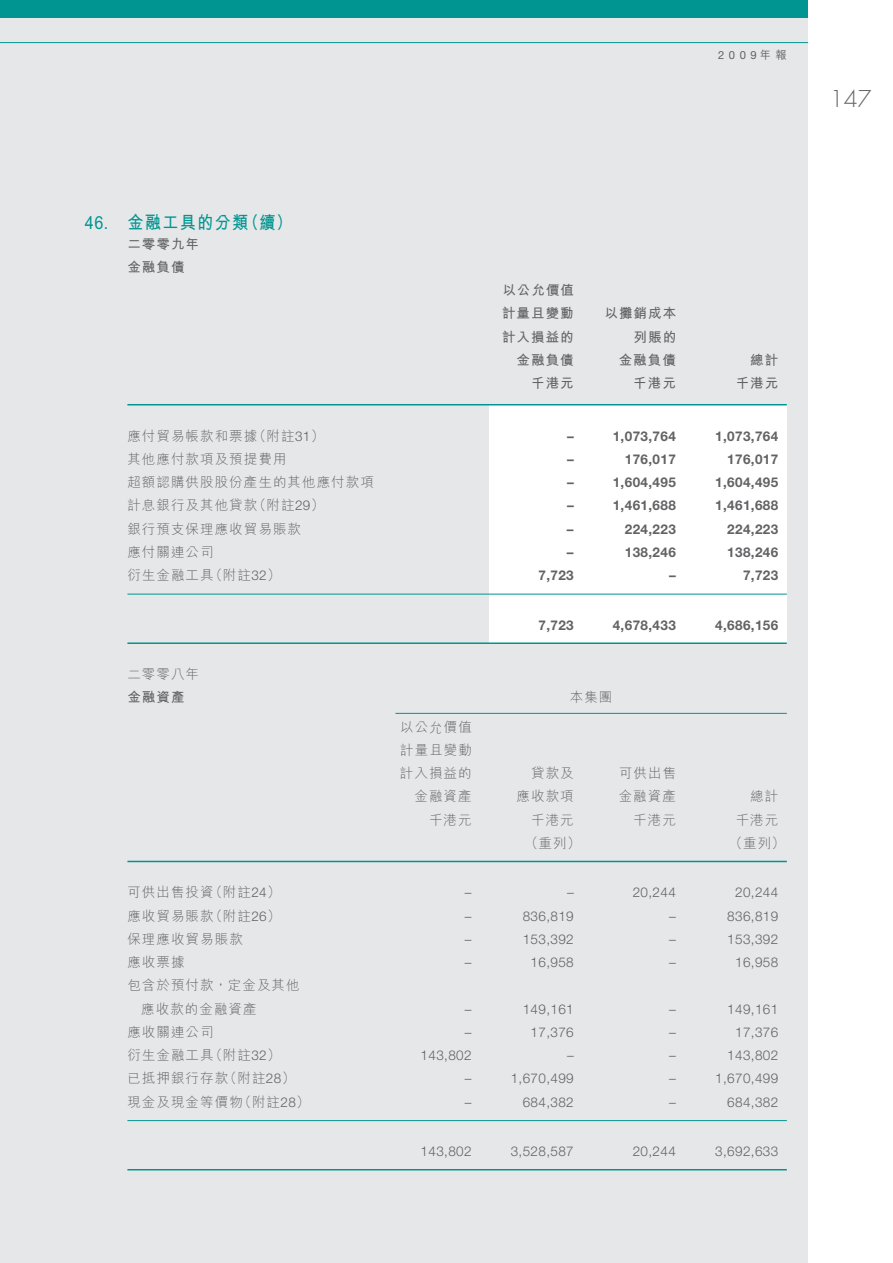
<style>
.page{position:relative;width:893px;height:1263px;background:#fff}
.page>*{position:absolute;margin:0;border:0;box-sizing:border-box;transform-origin:0 0}
.t1{font:300 22.5px "Futura Std";color:#636366}
.t2{font:18px "M Hei HK Bold B5 pc H";letter-spacing:.08em;color:#009590;scale:.9 1}
.t3{font:13.5px/23.2px "M Hei HK Light B5 pc H";letter-spacing:.08em;color:#636366;text-align:justify}
.t4{font:300 13.5px "Helvetica Neue LT Std";letter-spacing:.03em;color:#636366}
.t5{font:700 13.5px "Helvetica Neue LT Std";letter-spacing:.03em;color:#636366}
.t6{font:13.5px/23.2px "M Hei HK Bold B5 pc H";letter-spacing:.08em;color:#636366}
.t7{font:11.25px "Helvetica Neue LT Std";color:#636366}
.s1{font-family:"M Hei HK Medium B5 pc H"}
.s2{font-family:"Helvetica Neue LT Std";font-weight:300}
</style>
<div class="page">
<div style="left:0;top:0;width:808px;height:1263px;background:#e6e7e9"></div>
<div style="left:0;top:0;width:808px;height:17px;background:#009590"></div>
<hr style="left:0;top:42px;width:808px;height:1px;background:#009590">
<div style="left:489px;top:405px;width:297px;height:239px;background:#fff"></div>
<hr style="left:127px;top:404px;width:659px;height:1px;background:#009590">
<hr style="left:127px;top:594px;width:659px;height:1px;background:#009590">
<hr style="left:127px;top:642px;width:659px;height:2px;background:#009590">
<hr style="left:395px;top:713px;width:391px;height:1px;background:#009590">
<hr style="left:127px;top:861px;width:659px;height:1px;background:#009590">
<hr style="left:127px;top:1120px;width:659px;height:1px;background:#009590">
<hr style="left:127px;top:1169px;width:659px;height:1px;background:#009590">
<h2 class="t2" style="left:85px;top:215px;width:232px">46. 金融工具的分類（續）</h2>
<p class="t6" style="left:127px;top:234px;width:73px">二零零九年金融負債</p>
<p class="t7" style="left:718px;top:50px;width:70px">2009 <span class="s1">年報</span></p>
<p class="t6" style="left:502px;top:280px;width:74px">以公允價值計量且變動</p>
<p class="t6" style="left:604px;top:304px;width:73px">以攤銷成本</p>
<p class="t6" style="left:502px;top:327px;width:73px">計入損益的</p>
<p class="t6" style="left:633px;top:327px;width:44px">列賬的</p>
<p class="t6" style="left:516px;top:350px;width:59px">金融負債</p>
<p class="t6" style="left:618px;top:350px;width:59px">金融負債</p>
<p class="t6" style="left:750px;top:350px;width:30px">總計</p>
<p class="t6" style="left:531px;top:373px;width:44px">千港元</p>
<p class="t6" style="left:633px;top:373px;width:44px">千港元</p>
<p class="t6" style="left:735px;top:373px;width:44px">千港元</p>
<p class="t3" style="left:127px;top:426px;width:198px">應付貿易帳款和票據（附註<span class="s2">31</span>）</p>
<p class="t5" style="left:567px;top:431px;width:8px">–</p>
<p class="t5" style="left:612px;top:431px;width:65px">1,073,764</p>
<p class="t5" style="left:715px;top:431px;width:65px">1,073,764</p>
<p class="t3" style="left:127px;top:449px;width:161px">其他應付款項及預提費用</p>
<p class="t5" style="left:567px;top:454px;width:8px">–</p>
<p class="t5" style="left:624px;top:454px;width:53px">176,017</p>
<p class="t5" style="left:727px;top:454px;width:53px">176,017</p>
<p class="t3" style="left:127px;top:472px;width:248px">超額認購供股股份產生的其他應付款項</p>
<p class="t5" style="left:567px;top:477px;width:8px">–</p>
<p class="t5" style="left:612px;top:477px;width:65px">1,604,495</p>
<p class="t5" style="left:715px;top:477px;width:65px">1,604,495</p>
<p class="t3" style="left:127px;top:496px;width:198px">計息銀行及其他貸款（附註<span class="s2">29</span>）</p>
<p class="t5" style="left:567px;top:501px;width:8px">–</p>
<p class="t5" style="left:612px;top:501px;width:65px">1,461,688</p>
<p class="t5" style="left:715px;top:501px;width:65px">1,461,688</p>
<p class="t3" style="left:127px;top:519px;width:175px">銀行預支保理應收貿易賬款</p>
<p class="t5" style="left:567px;top:524px;width:8px">–</p>
<p class="t5" style="left:624px;top:524px;width:53px">224,223</p>
<p class="t5" style="left:727px;top:524px;width:53px">224,223</p>
<p class="t3" style="left:127px;top:542px;width:88px">應付關連公司</p>
<p class="t5" style="left:567px;top:547px;width:8px">–</p>
<p class="t5" style="left:624px;top:547px;width:53px">138,246</p>
<p class="t5" style="left:727px;top:547px;width:53px">138,246</p>
<p class="t3" style="left:127px;top:565px;width:155px">衍生金融工具（附註<span class="s2">32</span>）</p>
<p class="t5" style="left:538px;top:570px;width:37px">7,723</p>
<p class="t5" style="left:669px;top:570px;width:8px">–</p>
<p class="t5" style="left:743px;top:570px;width:37px">7,723</p>
<p class="t5" style="left:538px;top:620px;width:37px">7,723</p>
<p class="t5" style="left:612px;top:620px;width:65px">4,678,433</p>
<p class="t5" style="left:715px;top:620px;width:65px">4,686,156</p>
<p class="t3" style="left:127px;top:664px;width:73px">二零零八年</p>
<p class="t6" style="left:127px;top:688px;width:59px">金融資產</p>
<p class="t3" style="left:570px;top:688px;width:44px">本集團</p>
<p class="t3" style="left:400px;top:717px;width:74px">以公允價值計量且變動計入損益的</p>
<p class="t3" style="left:531px;top:763px;width:44px">貸款及</p>
<p class="t3" style="left:619px;top:763px;width:59px">可供出售</p>
<p class="t3" style="left:414px;top:787px;width:59px">金融資產</p>
<p class="t3" style="left:516px;top:787px;width:59px">應收款項</p>
<p class="t3" style="left:618px;top:787px;width:59px">金融資產</p>
<p class="t3" style="left:750px;top:787px;width:30px">總計</p>
<p class="t3" style="left:429px;top:810px;width:44px">千港元</p>
<p class="t3" style="left:531px;top:810px;width:44px">千港元</p>
<p class="t3" style="left:633px;top:810px;width:44px">千港元</p>
<p class="t3" style="left:735px;top:810px;width:44px">千港元</p>
<p class="t3" style="left:524px;top:833px;width:57px">（重列）</p>
<p class="t3" style="left:729px;top:833px;width:57px">（重列）</p>
<p class="t3" style="left:127px;top:883px;width:155px">可供出售投資（附註<span class="s2">24</span>）</p>
<p class="t4" style="left:465px;top:888px;width:8px">–</p>
<p class="t4" style="left:567px;top:888px;width:8px">–</p>
<p class="t4" style="left:632px;top:888px;width:45px">20,244</p>
<p class="t4" style="left:735px;top:888px;width:45px">20,244</p>
<p class="t3" style="left:127px;top:906px;width:155px">應收貿易賬款（附註<span class="s2">26</span>）</p>
<p class="t4" style="left:465px;top:911px;width:8px">–</p>
<p class="t4" style="left:522px;top:911px;width:53px">836,819</p>
<p class="t4" style="left:669px;top:911px;width:8px">–</p>
<p class="t4" style="left:727px;top:911px;width:53px">836,819</p>
<p class="t3" style="left:127px;top:929px;width:117px">保理應收貿易賬款</p>
<p class="t4" style="left:465px;top:934px;width:8px">–</p>
<p class="t4" style="left:522px;top:934px;width:53px">153,392</p>
<p class="t4" style="left:669px;top:934px;width:8px">–</p>
<p class="t4" style="left:727px;top:934px;width:53px">153,392</p>
<p class="t3" style="left:127px;top:952px;width:59px">應收票據</p>
<p class="t4" style="left:465px;top:957px;width:8px">–</p>
<p class="t4" style="left:530px;top:957px;width:45px">16,958</p>
<p class="t4" style="left:669px;top:957px;width:8px">–</p>
<p class="t4" style="left:735px;top:957px;width:45px">16,958</p>
<p class="t3" style="left:141px;top:976px;width:160px;text-indent:-14px">包含於預付款，定金及其他應收款的金融資產</p>
<p class="t4" style="left:465px;top:1004px;width:8px">–</p>
<p class="t4" style="left:522px;top:1004px;width:53px">149,161</p>
<p class="t4" style="left:669px;top:1004px;width:8px">–</p>
<p class="t4" style="left:727px;top:1004px;width:53px">149,161</p>
<p class="t3" style="left:127px;top:1022px;width:88px">應收關連公司</p>
<p class="t4" style="left:465px;top:1027px;width:8px">–</p>
<p class="t4" style="left:530px;top:1027px;width:45px">17,376</p>
<p class="t4" style="left:669px;top:1027px;width:8px">–</p>
<p class="t4" style="left:735px;top:1027px;width:45px">17,376</p>
<p class="t3" style="left:127px;top:1045px;width:155px">衍生金融工具（附註<span class="s2">32</span>）</p>
<p class="t4" style="left:420px;top:1050px;width:53px">143,802</p>
<p class="t4" style="left:567px;top:1050px;width:8px">–</p>
<p class="t4" style="left:669px;top:1050px;width:8px">–</p>
<p class="t4" style="left:727px;top:1050px;width:53px">143,802</p>
<p class="t3" style="left:127px;top:1069px;width:169px">已抵押銀行存款（附註<span class="s2">28</span>）</p>
<p class="t4" style="left:465px;top:1074px;width:8px">–</p>
<p class="t4" style="left:510px;top:1074px;width:65px">1,670,499</p>
<p class="t4" style="left:669px;top:1074px;width:8px">–</p>
<p class="t4" style="left:715px;top:1074px;width:65px">1,670,499</p>
<p class="t3" style="left:127px;top:1092px;width:184px">現金及現金等價物（附註<span class="s2">28</span>）</p>
<p class="t4" style="left:465px;top:1097px;width:8px">–</p>
<p class="t4" style="left:522px;top:1097px;width:53px">684,382</p>
<p class="t4" style="left:669px;top:1097px;width:8px">–</p>
<p class="t4" style="left:727px;top:1097px;width:53px">684,382</p>
<p class="t4" style="left:420px;top:1146px;width:53px">143,802</p>
<p class="t4" style="left:510px;top:1146px;width:65px">3,528,587</p>
<p class="t4" style="left:632px;top:1146px;width:45px">20,244</p>
<p class="t4" style="left:715px;top:1146px;width:65px">3,692,633</p>
<h1 class="t1" style="left:829px;top:86px;width:43px">147</h1>
</div>
